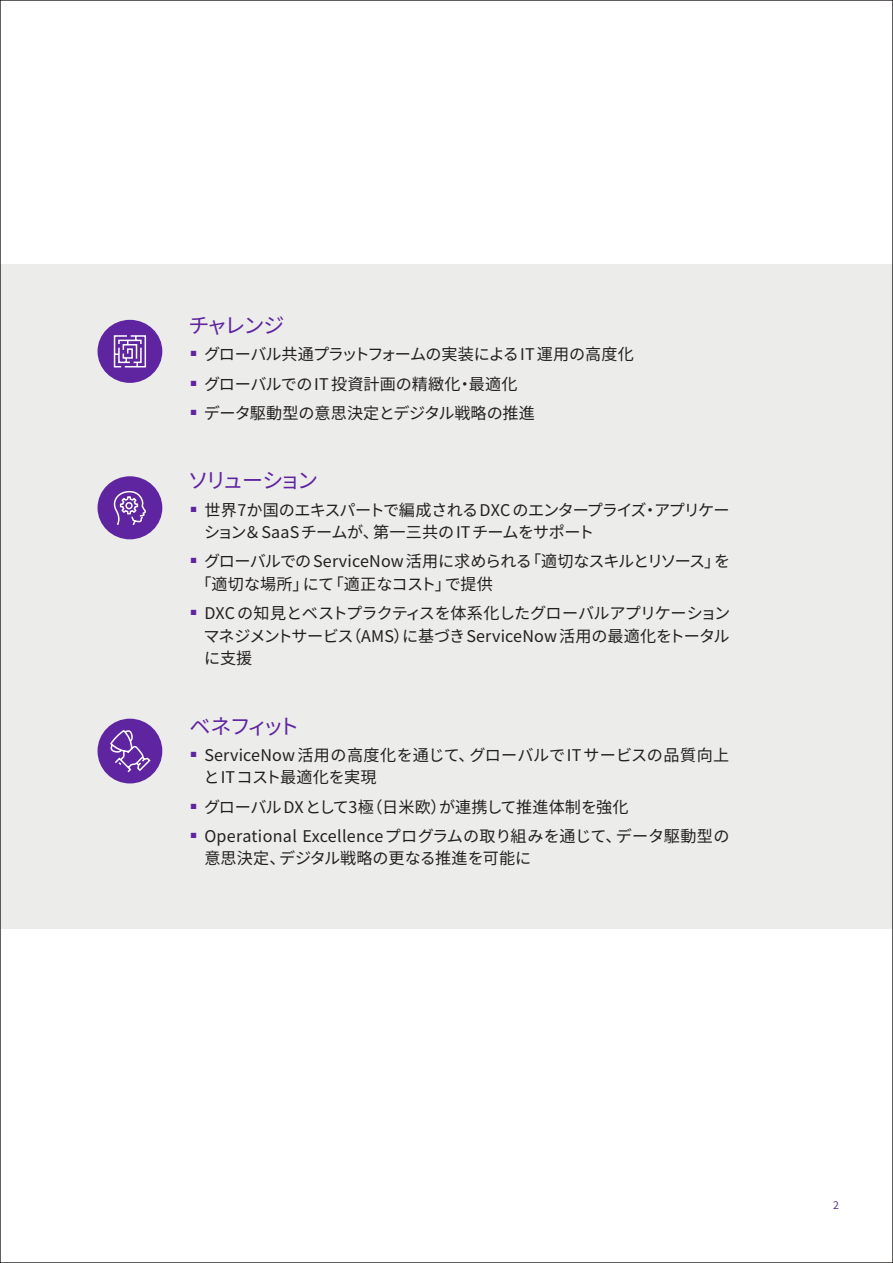
<style>
.page{position:relative;width:893px;height:1263px;background:#fff}
.page>*{position:absolute;margin:0;border:0;box-sizing:border-box;transform-origin:0 0}
.P2_Challenge_Solution_Results{font:21px "Noto Sans CJ Kjp";letter-spacing:-.145em;color:#5f249f}
.P2_Challenge_Solution_Results-2{font:21px "Noto Sans CJ Kjp";letter-spacing:-.17em;color:#5f249f}
.t1{font:16.2px/22.5px "Noto Sans CJ Kjp";letter-spacing:-.005em;color:#231f20}
.t2{font:16.2px/22.5px "Noto Sans CJ Kjp";letter-spacing:-.03em;color:#231f20}
.t3{font:16.2px "Noto Sans CJ Kjp";letter-spacing:-.025em;color:#231f20}
.Page_number{font:10.5px "Noto Sans CJ Kjp";color:#583092}
</style>
<div class="page">
<div style="left:0;top:264px;width:893px;height:664px;background:#ececeb"></div>
<div style="left:98px;top:719px;width:64px;height:64px;background:#5f249f;border-radius:50%"></div>
<svg style="left:110px;top:730px;width:41px;height:43px"></svg>
<div style="left:98px;top:476px;width:64px;height:63px;background:#5f249f;border-radius:50%"></div>
<svg style="left:113px;top:490px;width:33px;height:35px"></svg>
<div style="left:98px;top:320px;width:64px;height:63px;background:#5f249f;border-radius:50%"></div>
<svg style="left:113px;top:335px;width:34px;height:33px"></svg>
<p class="P2_Challenge_Solution_Results" style="left:189px;top:314px;width:97px">チャレンジ</p>
<p class="t3" style="left:191px;top:345px;width:445px"><sup>■</sup> グローバル共通プラットフォームの実装によるIT運用の高度化</p>
<p class="t1" style="left:191px;top:373px;width:328px"><sup>■</sup> グローバルでのIT投資計画の精緻化・最適化</p>
<p class="t1" style="left:191px;top:402px;width:346px"><sup>■</sup> データ駆動型の意思決定とデジタル戦略の推進</p>
<p class="P2_Challenge_Solution_Results-2" style="left:188px;top:469px;width:132px">ソリューション</p>
<p class="t2" style="left:204px;top:499px;width:527px;text-indent:-13px"><sup>■</sup> 世界7か国のエキスパートで編成されるDXC のエンタープライズ・アプリケーション＆SaaSチームが、第一三共のITチームをサポート</p>
<p class="t1" style="left:191px;top:551px;width:541px"><sup>■</sup> グローバルでのServiceNow 活用に求められる「適切なスキルとリソース」を「適切な場所」にて「適正なコスト」で提供</p>
<p class="t1" style="left:203px;top:602px;width:528px;text-align:justify;text-indent:-13px"><sup>■</sup> DXC の知見とベストプラクティスを体系化したグローバルアプリケーションマネジメントサービス（AMS）に基づきServiceNow活用の最適化をトータルに支援</p>
<p class="P2_Challenge_Solution_Results" style="left:190px;top:714px;width:112px">ベネフィット</p>
<p class="t1" style="left:204px;top:744px;width:527px;text-indent:-13px"><sup>■</sup> ServiceNow活用の高度化を通じて、グローバルでITサービスの品質向上とITコスト最適化を実現</p>
<p class="t1" style="left:191px;top:796px;width:439px"><sup>■</sup> グローバルDXとして3極（日米欧）が連携して推進体制を強化</p>
<p class="t1" style="left:204px;top:825px;width:527px;text-indent:-14px"><sup>■</sup> Operational Excellenceプログラムの取り組みを通じて、データ駆動型の意思決定、デジタル戦略の更なる推進を可能に</p>
<p class="Page_number" style="left:833px;top:1199px;width:7px">2</p>
</div>
